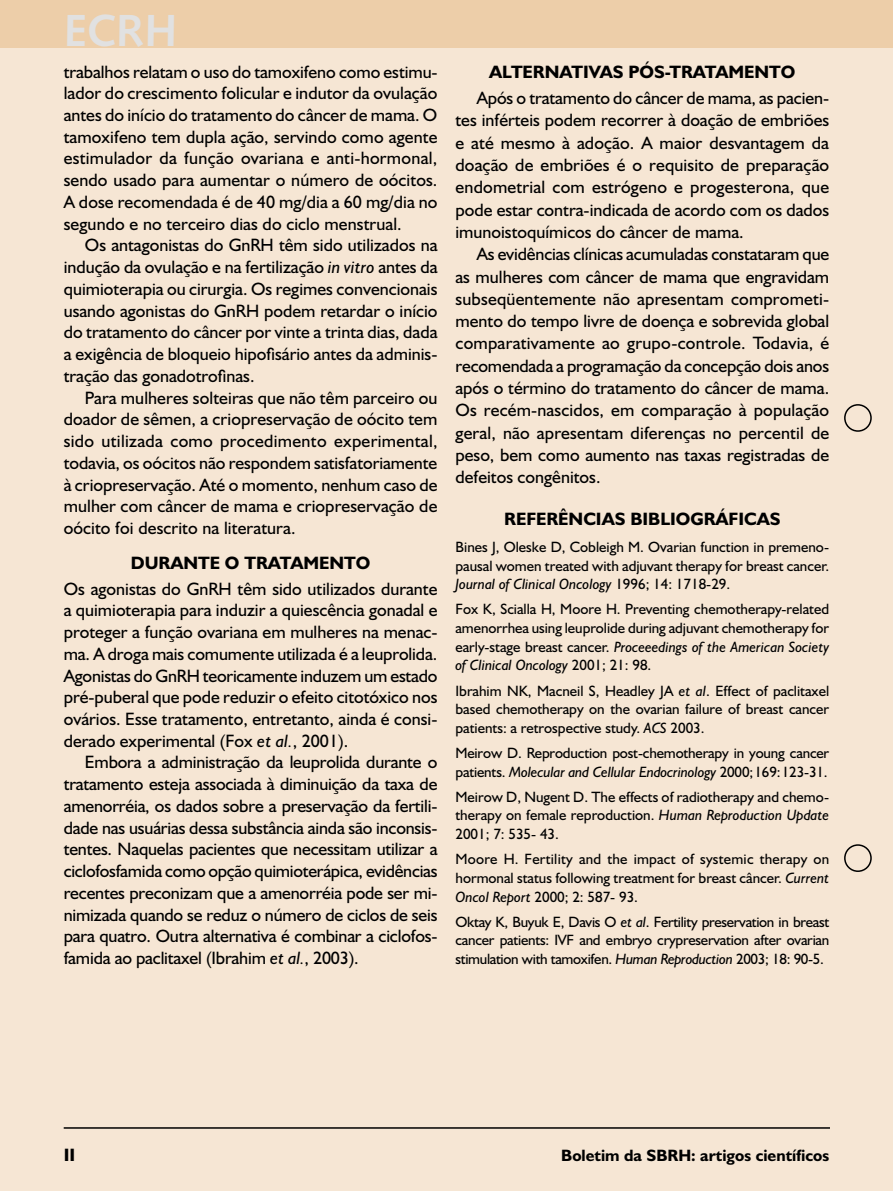
<style>
.page{position:relative;width:893px;height:1191px;background:#fff}
.page>*{position:absolute;margin:0;border:0;box-sizing:border-box;transform-origin:0 0}
.t1{font:45px "Humanist 531 BT Bold A";color:#e1e1e1}
.Texto{font:18px/21.8px "Humanist 521 BT";color:#000;text-align:justify}
.Subtitulo{font:700 18px "Humanist 521 BT";color:#000}
.Rodape_dir{font:700 16.5px "Humanist 521 BT";color:#000}
.Biblio{font:15px/18.8px "Humanist 521 BT";color:#000;text-align:justify}
.s1{font-style:italic}
</style>
<div class="page">
<div style="left:0;top:0;width:892px;height:1191px;background:#f6e6d4"></div>
<div style="left:0;top:0;width:892px;height:48px;background:#edcea9"></div>
<div style="left:844px;top:844px;width:28px;height:28px;border:2px solid #000;border-radius:50%"></div>
<div style="left:844px;top:404px;width:28px;height:28px;border:2px solid #000;border-radius:50%"></div>
<hr style="left:64px;top:1127px;width:766px;height:1px;background:#000">
<hr style="left:892px;top:0;width:1px;height:1191px;background:#f6e6d4">
<hr style="left:892px;top:0;width:1px;height:48px;background:#edcea9">
<p class="t1" style="left:64px;top:2px;width:115px">ECRH</p>
<p class="Texto" style="left:64px;top:60px;width:375px">trabalhos relatam o uso do tamoxifeno como estimu&shy;lador do crescimento folicular e indutor da ovulação antes do início do tratamento do câncer de mama. O tamoxifeno tem dupla ação, servindo como agente estimulador da função ovariana e anti-hormonal, sendo usado para aumentar o número de oócitos.<br>A dose recomendada é de 40 mg/dia a 60 mg/dia no segundo e no terceiro dias do ciclo menstrual.</p>
<p class="Texto" style="left:64px;top:234px;width:375px;text-indent:21px">Os antagonistas do GnRH têm sido utilizados na indução da ovulação e na fertilização <span class="s1">in vitro</span> antes da quimioterapia ou cirurgia. Os regimes convencionais usando agonistas do GnRH podem retardar o início do tratamento do câncer por vinte a trinta dias, dada a exigência de bloqueio hipofisário antes da adminis&shy;tração das gonadotrofinas.</p>
<p class="Texto" style="left:64px;top:386px;width:375px;text-indent:21px">Para mulheres solteiras que não têm parceiro ou doador de sêmen, a criopreservação de oócito tem sido utilizada como procedimento experimental, todavia, os oócitos não respondem satisfatoriamente à criopreservação. Até o momento, nenhum caso de mulher com câncer de mama e criopreservação de oócito foi descrito na literatura.</p>
<p class="Subtitulo" style="left:131px;top:551px;width:241px">DURANTE O TRATAMENTO</p>
<p class="Texto" style="left:64px;top:577px;width:375px">Os agonistas do GnRH têm sido utilizados durante a quimioterapia para induzir a quiescência gonadal e proteger a função ovariana em mulheres na menac&shy;ma. A droga mais comumente utilizada é a leuprolida.<br>Agonistas do GnRH teoricamente induzem um estado pré-puberal que pode reduzir o efeito citotóxico nos ovários. Esse tratamento, entretanto, ainda é consi&shy;derado experimental (Fox <span class="s1">et al.</span>, 2001).</p>
<p class="Texto" style="left:64px;top:751px;width:375px;text-indent:21px">Embora a administração da leuprolida durante o tratamento esteja associada à diminuição da taxa de amenorréia, os dados sobre a preservação da fertili&shy;dade nas usuárias dessa substância ainda são inconsis&shy;tentes. Naquelas pacientes que necessitam utilizar a ciclofosfamida como opção quimioterápica, evidências recentes preconizam que a amenorréia pode ser mi&shy;nimizada quando se reduz o número de ciclos de seis para quatro. Outra alternativa é combinar a ciclofos&shy;famida ao paclitaxel (Ibrahim <span class="s1">et al.</span>, 2003).</p>
<p class="Subtitulo" style="left:489px;top:60px;width:308px">ALTERNATIVAS PÓS-TRATAMENTO</p>
<p class="Texto" style="left:455px;top:86px;width:375px;line-height:22.4px;text-indent:21px">Após o tratamento do câncer de mama, as pacien&shy;tes inférteis podem recorrer à doação de embriões e até mesmo à adoção. A maior desvantagem da doação de embriões é o requisito de preparação endometrial com estrógeno e progesterona, que pode estar contra-indicada de acordo com os dados imunoistoquímicos do câncer de mama.</p>
<p class="Texto" style="left:455px;top:242px;width:375px;line-height:22.4px;text-indent:21px">As evidências clínicas acumuladas constataram que as mulheres com câncer de mama que engravidam subseqüentemente não apresentam comprometi&shy;mento do tempo livre de doença e sobrevida global comparativamente ao grupo-controle. Todavia, é recomendada a programação da concepção dois anos após o término do tratamento do câncer de mama.<br>Os recém-nascidos, em comparação à população geral, não apresentam diferenças no percentil de peso, bem como aumento nas taxas registradas de defeitos congênitos.</p>
<p class="Subtitulo" style="left:504px;top:507px;width:278px">REFERÊNCIAS BIBLIOGRÁFICAS</p>
<p class="Biblio" style="left:455px;top:537px;width:375px">Bines J, Oleske D, Cobleigh M. Ovarian function in premeno&shy;pausal women treated with adjuvant therapy for breast cancer.<br><span class="s1">Journal of Clinical Oncology</span> 1996; 14: 1718-29.</p>
<p class="Biblio" style="left:455px;top:599px;width:375px">Fox K, Scialla H, Moore H. Preventing chemotherapy-related amenorrhea using leuprolide during adjuvant chemotherapy for early-stage breast cancer. <span class="s1">Proceeedings of the American Society of Clinical Oncology</span> 2001; 21: 98.</p>
<p class="Biblio" style="left:455px;top:680px;width:375px">Ibrahim NK, Macneil S, Headley JA <span class="s1">et al</span>. Effect of paclitaxel based chemotherapy on the ovarian failure of breast cancer patients: a retrospective study. <span class="s1">ACS</span> 2003.</p>
<p class="Biblio" style="left:455px;top:743px;width:375px">Meirow D. Reproduction post-chemotherapy in young cancer patients. <span class="s1">Molecular and Cellular Endocrinology</span> 2000; 169: 123-31.</p>
<p class="Biblio" style="left:455px;top:787px;width:375px">Meirow D, Nugent D. The effects of radiotherapy and chemo&shy;therapy on female reproduction. <span class="s1">Human Reproduction Update </span>2001; 7: 535- 43.</p>
<p class="Biblio" style="left:455px;top:849px;width:375px">Moore H. Fertility and the impact of systemic therapy on hormonal status following treatment for breast câncer. <span class="s1">Current Oncol Report</span> 2000; 2: 587- 93.</p>
<p class="Biblio" style="left:455px;top:912px;width:375px">Oktay K, Buyuk E, Davis O <span class="s1">et al</span>. Fertility preservation in breast cancer patients: IVF and embryo crypreservation after ovarian stimulation with tamoxifen. <span class="s1">Human Reproduction</span> 2003; 18: 90-5.</p>
<p class="Subtitulo" style="left:64px;top:1143px;width:13px">II</p>
<p class="Rodape_dir" style="left:561px;top:1145px;width:270px">Boletim da SBRH: artigos científicos</p>
</div>
